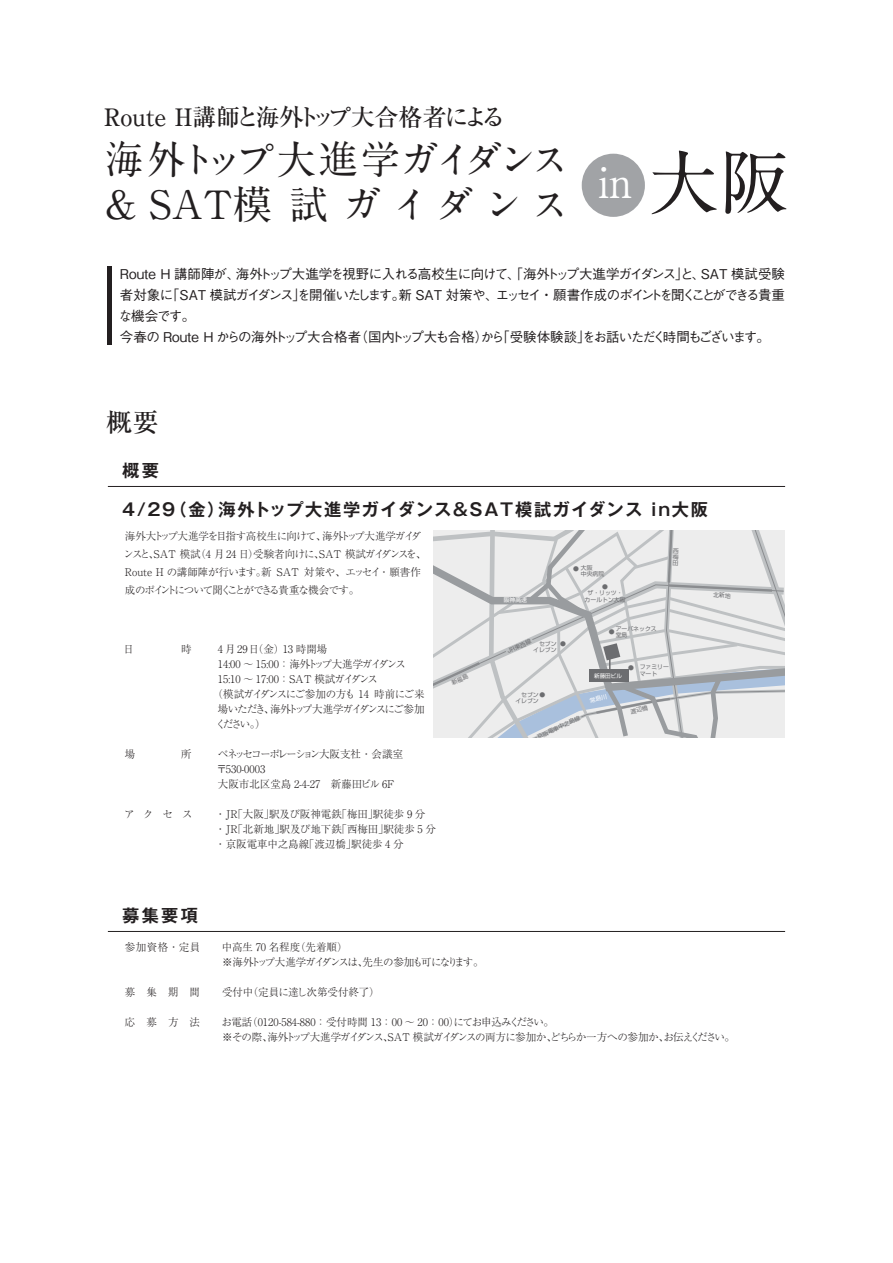
<style>
.page{position:relative;width:893px;height:1263px;background:#fff}
.page>*{position:absolute;margin:0;border:0;box-sizing:border-box;transform-origin:0 0}
.t1{font:700 41.55px "A1 Mincho Std";color:#fff}
.t2{font:700 39px/45px "A1 Mincho Std";letter-spacing:-.01em;color:#231f20}
.t3{font:500 26.25px "Ryumin Pr 6 N";color:#231f20}
.t4{font:500 24px "Ryumin Pr 6 N";letter-spacing:-.015em;color:#231f20}
.t5{font:700 17.25px "Gothic MB101 Pr 6 N De";letter-spacing:.1em;color:#231f20}
.t6{font:500 13.5px/21px "Gothic BBB Pr 6 N";letter-spacing:-.075em;color:#231f20}
.t7{font:300 10.5px/18px "Ryumin Pr 6 N";letter-spacing:-.065em;color:#231f20}
.t8{font:300 10.5px/15px "Ryumin Pr 6 N";color:#231f20}
.t9{font:300 10.5px/15px "Ryumin Pr 6 N";letter-spacing:-.05em;color:#231f20}
.t10{font:300 10.5px "Ryumin Pr 6 N";letter-spacing:-.03em;color:#231f20}
.t11{font:300 10.5px "Ryumin Pr 6 N";letter-spacing:-.13em;color:#231f20}
.t12{font:300 10.5px "Ryumin Pr 6 N";letter-spacing:-.08em;color:#231f20}
.t13{font:5.85px/6.4px "Shin Go Pr 6 N";color:#6c6d70}
.t14{font:500 5.85px "Gothic BBB Pr 6 N";color:#6c6d70}
.t15{font:5.85px "Shin Go Pr 6 N";color:#fff}
.t16{font:5.55px "Shin Go Pr 6 N";color:#fff}
.s1{font-size:69.15px;color:#231f20}
.s2{font-family:"Gothic BBB Pr 6 N";font-weight:500}
</style>
<div class="page">
<hr style="left:108px;top:486px;width:677px;height:1px;background:#231f20">
<hr style="left:108px;top:931px;width:677px;height:1px;background:#231f20">
<hr style="left:108px;top:267px;width:4px;height:78px;background:#231f20">
<div style="left:582px;top:154px;width:63px;height:63px;background:#a1a3a6;border-radius:50%"></div>
<svg style="left:434px;top:531px;width:350px;height:207px"></svg>
<h3 class="t4" style="left:104px;top:98px;width:403px">Route H講師と海外トップ大合格者による</h3>
<h2 class="t2" style="left:105px;top:131px;width:466px">海外トップ大進学ガイダンス&amp; ＳＡＴ模試ガイダンス</h2>
<h1 class="t1" style="left:598px;top:149px;width:191px">in <span class="s1">大阪</span></h1>
<p class="t6" style="left:119px;top:262px;width:668px">Route H 講師陣が、海外トップ大進学を視野に入れる高校生に向けて、「海外トップ大進学ガイダンス」と、SAT 模試受験者対象に「SAT 模試ガイダンス」を開催いたします。新 SAT 対策や、エッセイ・願書作成のポイントを聞くことができる貴重な機会です。<br>今春の Route H からの海外トップ大合格者（国内トップ大も合格）から「受験体験談」をお話いただく時間もございます。</p>
<h3 class="t3" style="left:106px;top:402px;width:54px">概要</h3>
<h3 class="t5" style="left:122px;top:456px;width:38px">概要</h3>
<h3 class="t5" style="left:122px;top:495px;width:587px">4/29（金）海外トップ大進学ガイダンス＆SAT模試ガイダンス in大阪</h3>
<p class="t7" style="left:124px;top:526px;width:304px">海外大トップ大進学を目指す高校生に向けて、海外トップ大進学ガイダンスと、SAT 模試（4 月 24 日）受験者向けに、SAT 模試ガイダンスを、Route H の講師陣が行います。新 SAT 対策や、エッセイ・願書作成のポイントについて聞くことができる貴重な機会です。</p>
<p class="t10" style="left:124px;top:641px;width:12px">日</p>
<p class="t10" style="left:181px;top:641px;width:12px">時</p>
<p class="t10" style="left:125px;top:746px;width:12px">場</p>
<p class="t10" style="left:181px;top:746px;width:12px">所</p>
<p class="t10" style="left:124px;top:806px;width:70px">アクセス</p>
<p class="t8" style="left:218px;top:641px;width:111px">4 月29日（金）13 時開場</p>
<p class="t7" style="left:218px;top:655px;width:189px">14:00 ～ 15:00：海外トップ大進学ガイダンス</p>
<p class="t8" style="left:218px;top:671px;width:162px">15:10 ～ 17:00：SAT 模試ガイダンス</p>
<p class="t12" style="left:213px;top:686px;width:213px">（模試ガイダンスにご参加の方も 14 時前にご来</p>
<p class="t11" style="left:218px;top:701px;width:208px">場いただき、海外トップ大進学ガイダンスにご参加</p>
<p class="t10" style="left:216px;top:716px;width:52px">ください。）</p>
<p class="t8" style="left:217px;top:746px;width:188px">ベネッセコーポレーション大阪支社・会議室〒530-0003<br>大阪市北区堂島 2-4-27　新藤田ビル 6F</p>
<p class="t8" style="left:215px;top:806px;width:222px">・JR「大阪」駅及び阪神電鉄「梅田」駅徒歩 9 分・JR「北新地」駅及び地下鉄「西梅田」駅徒歩 5 分・京阪電車中之島線「渡辺橋」駅徒歩 4 分</p>
<h3 class="t5" style="left:122px;top:901px;width:77px">募集要項</h3>
<p class="t15" style="left:504px;top:595px;width:25px">阪神高速</p>
<p class="t13" style="left:581px;top:564px;width:25px">大阪<br>中央病院</p>
<p class="t13" style="left:585px;top:590px;width:42px;text-align:center">ザ・リッツ・カールトン大阪</p>
<p class="t14" style="left:573px;top:564px;width:7px">●</p>
<p class="t14" style="left:602px;top:582px;width:7px">●</p>
<p class="t13" style="left:506px;top:648px;width:27px;rotate:-24deg">JR東西線</p>
<p class="t13" style="left:533px;top:640px;width:25px;text-align:right">セブンイレブン</p>
<p class="t14" style="left:560px;top:639px;width:7px">●</p>
<p class="t13" style="left:515px;top:691px;width:31px;text-indent:6px">セブン<span class="s2">●</span>イレブン</p>
<p class="t13" style="left:536px;top:734px;width:48px;rotate:-25deg">京阪電車中之島線</p>
<p class="t13" style="left:616px;top:625px;width:42px">アーバネックス堂島</p>
<p class="t14" style="left:628px;top:663px;width:7px">●</p>
<p class="t14" style="left:609px;top:627px;width:7px">●</p>
<p class="t13" style="left:640px;top:663px;width:31px">ファミリーマート</p>
<p class="t16" style="left:594px;top:671px;width:29px">新藤田ビル</p>
<p class="t10" style="left:125px;top:938px;width:77px">参加資格・定員</p>
<p class="t10" style="left:125px;top:983px;width:77px">募集期間</p>
<p class="t10" style="left:125px;top:1013px;width:77px">応募方法</p>
<p class="t7" style="left:222px;top:939px;width:263px;line-height:15px">中高生 70 名程度（先着順）<br>※海外トップ大進学ガイダンスは、先生の参加も可になります。</p>
<p class="t10" style="left:222px;top:983px;width:159px">受付中（定員に達し次第受付終了）</p>
<p class="t9" style="left:222px;top:1014px;width:515px">お電話（0120-584-880：受付時間 13：00 ～ 20：00）にてお申込みください。<br>※その際、海外トップ大進学ガイダンス、SAT 模試ガイダンスの両方に参加か、どちらか一方への参加か、お伝えください。</p>
</div>
